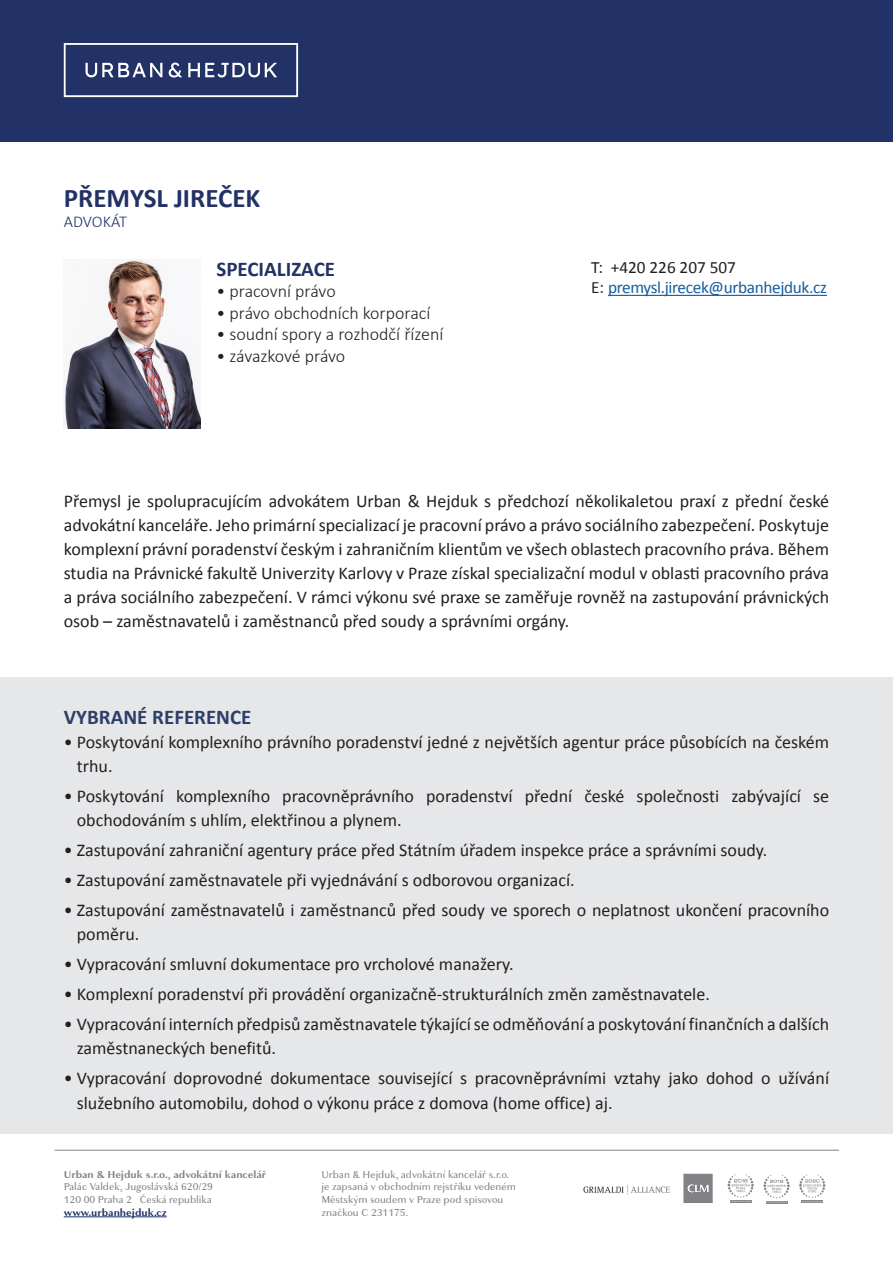
<style>
.page{position:relative;width:893px;height:1263px;background:#fff}
.page>*{position:absolute;margin:0;border:0;box-sizing:border-box;transform-origin:0 0}
.t1{font:700 27px "Calibri";color:#223166}
.t2{font:700 21px "Calibri";color:#2d3f69}
.t3{font:700 21px "Calibri";color:#223166}
.t4{font:18px/24px "Calibri";color:#231f20}
.t5{font:300 18px "Calibri";color:#231f20}
.t6{font:17.25px "Calibri";letter-spacing:-.02em;color:#175d9e}
.t7{font:17.25px "Calibri";color:#231f20}
.t8{font:300 16.5px "Calibri";letter-spacing:-.005em;color:#223166}
.t9{font:10.5px/12.6px "Granville";color:#808285}
.t10{font:700 10.5px "Granville";color:#808285}
.t11{font:700 10.5px "Granville";color:#223166}
.s1{color:#231f20}
</style>
<div class="page">
<div style="left:0;top:677px;width:893px;height:456px;background:#e6e7e9"></div>
<img style="left:64px;top:260px;width:137px;height:169px">
<hr style="left:64px;top:1216px;width:103px;height:1px;background:#223166">
<hr style="left:55px;top:1150px;width:784px;height:1px;background:#808285">
<hr style="left:608px;top:295px;width:219px;height:1px;background:#175d9e">
<div style="left:0;top:0;width:893px;height:142px;background:#223166"></div>
<svg style="left:86px;top:63px;width:76px;height:14px"></svg>
<svg style="left:169px;top:63px;width:13px;height:14px"></svg>
<svg style="left:188px;top:63px;width:89px;height:14px"></svg>
<div style="left:64px;top:43px;width:234px;height:54px;border:2px solid #fff"></div>
<hr style="left:730px;top:1200px;width:21px;height:3px;background:#858585">
<svg style="left:727px;top:1174px;width:27px;height:28px"></svg>
<svg style="left:763px;top:1175px;width:27px;height:28px"></svg>
<hr style="left:801px;top:1200px;width:22px;height:3px;background:#868686">
<svg style="left:799px;top:1174px;width:26px;height:28px"></svg>
<svg style="left:683px;top:1174px;width:30px;height:29px"></svg>
<img style="left:583px;top:1184px;width:87px;height:11px">
<p class="t1" style="left:64px;top:179px;width:198px">PŘEMYSL JIREČEK</p>
<p class="t8" style="left:64px;top:211px;width:65px">ADVOKÁT</p>
<p class="t3" style="left:216px;top:254px;width:120px">SPECIALIZACE</p>
<p class="t5" style="left:216px;top:280px;width:121px">• pracovní právo</p>
<p class="t5" style="left:216px;top:302px;width:216px">• právo obchodních korporací</p>
<p class="t5" style="left:216px;top:323px;width:228px">• soudní spory a rozhodčí řízení</p>
<p class="t5" style="left:216px;top:345px;width:130px">• závazkové právo</p>
<p class="t7" style="left:591px;top:255px;width:146px">T: +420 226 207 507</p>
<p class="t6" style="left:591px;top:276px;width:237px"><span class="s1">E:</span> premysl.jirecek@urbanhejduk.cz</p>
<p class="t4" style="left:64px;top:488px;width:767px;text-align:justify">Přemysl je spolupracujícím advokátem Urban &amp; Hejduk s předchozí několikaletou praxí z přední české advokátní kanceláře. Jeho primární specializací je pracovní právo a právo sociálního zabezpečení. Poskytuje komplexní právní poradenství českým i zahraničním klientům ve všech oblastech pracovního práva. Během studia na Právnické fakultě Univerzity Karlovy v Praze získal specializační modul v oblasti pracovního práva a práva sociálního zabezpečení. V rámci výkonu své praxe se zaměřuje rovněž na zastupování právnických osob – zaměstnavatelů i zaměstnanců před soudy a správními orgány.</p>
<p class="t2" style="left:64px;top:702px;width:189px">VYBRANÉ REFERENCE</p>
<p class="t4" style="left:77px;top:729px;width:754px;text-indent:-13px">• Poskytování komplexního právního poradenství jedné z největších agentur práce působících na českém trhu.</p>
<p class="t4" style="left:77px;top:783px;width:754px;text-indent:-13px">• Poskytování komplexního pracovněprávního poradenství přední české společnosti zabývající se obchodováním s uhlím, elektřinou a plynem.</p>
<p class="t4" style="left:64px;top:837px;width:705px">• Zastupování zahraniční agentury práce před Státním úřadem inspekce práce a správními soudy.</p>
<p class="t4" style="left:64px;top:867px;width:512px">• Zastupování zaměstnavatele při vyjednávání s odborovou organizací.</p>
<p class="t4" style="left:77px;top:897px;width:754px;text-indent:-13px">• Zastupování zaměstnavatelů i zaměstnanců před soudy ve sporech o neplatnost ukončení pracovního poměru.</p>
<p class="t4" style="left:64px;top:951px;width:451px">• Vypracování smluvní dokumentace pro vrcholové manažery.</p>
<p class="t4" style="left:64px;top:981px;width:648px">• Komplexní poradenství při provádění organizačně-strukturálních změn zaměstnavatele.</p>
<p class="t4" style="left:77px;top:1011px;width:754px;text-indent:-13px">• Vypracování interních předpisů zaměstnavatele týkající se odměňování a poskytování finančních a dalších zaměstnaneckých benefitů.</p>
<p class="t4" style="left:77px;top:1065px;width:754px;line-height:25.2px;text-indent:-13px">• Vypracování doprovodné dokumentace související s pracovněprávními vztahy jako dohod o užívání služebního automobilu, dohod o výkonu práce z domova (home office) aj.</p>
<p class="t10" style="left:64px;top:1167px;width:204px">Urban &amp; Hejduk s.r.o., advokátní kancelář</p>
<p class="t9" style="left:64px;top:1181px;width:151px">Palác Valdek, Jugoslávská 620/29</p>
<p class="t9" style="left:64px;top:1193px;width:149px">120 00 Praha 2 Česká republika</p>
<p class="t11" style="left:64px;top:1205px;width:105px">www.urbanhejduk.cz</p>
<p class="t9" style="left:321px;top:1168px;width:196px">Urban &amp; Hejduk, advokátní kancelář s.r.o. je zapsaná v obchodním rejstříku vedeném Městským soudem v Praze pod spisovou značkou C 231175.</p>
</div>
